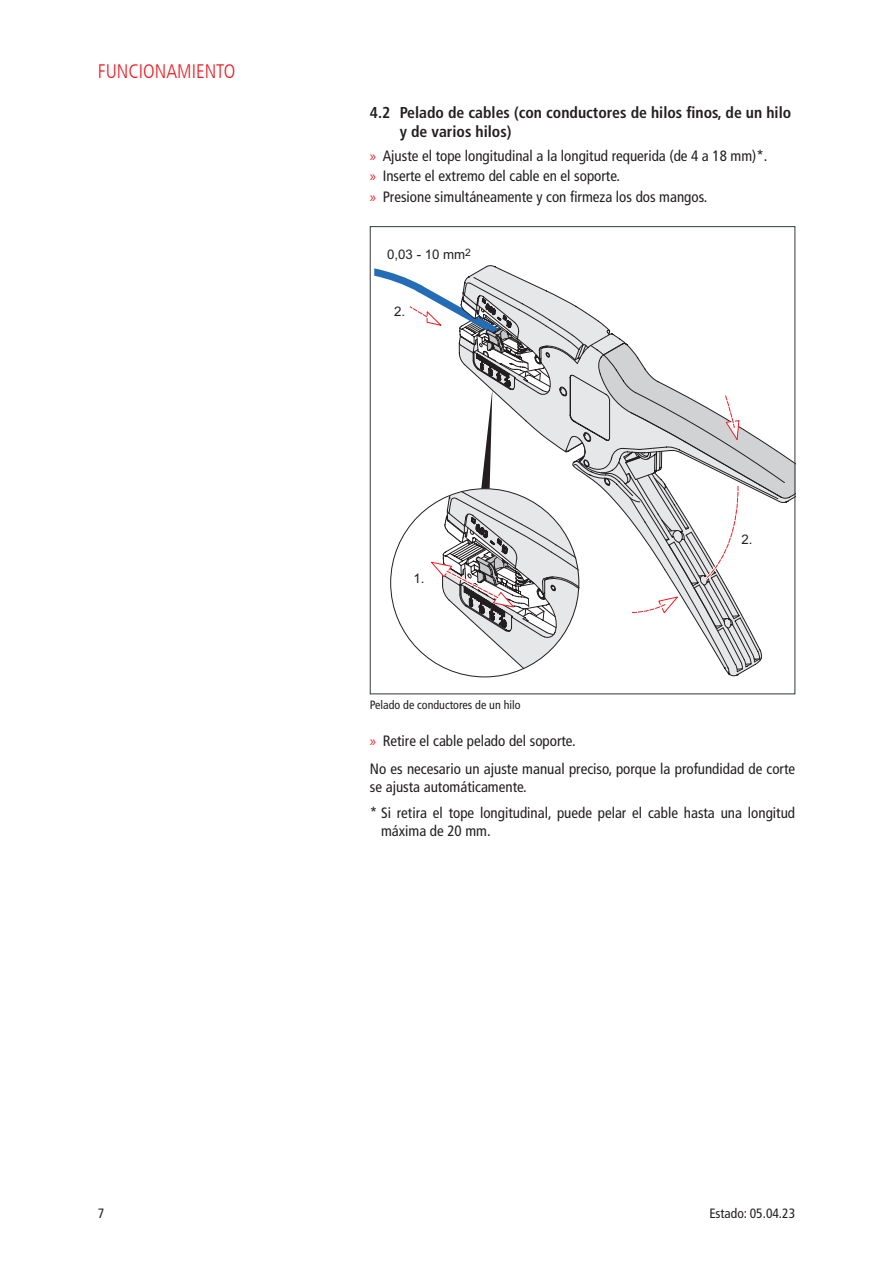
<style>
.page{position:relative;width:893px;height:1263px;background:#fff}
.page>*{position:absolute;margin:0;border:0;box-sizing:border-box;transform-origin:0 0}
.t1{font:300 condensed 19.5px "Frutiger LT Com";color:#ee1d23}
.t2{font:700 condensed 15.75px/18.8px "Frutiger LT Com";color:#231f20}
.t3{font:condensed 15px/20.1px "Frutiger LT Com";color:#231f20}
.t4{font:condensed 13.5px "Frutiger LT Com";color:#231f20}
.t5{font:13.2px "Arial";color:#231f20}
.t6{font:condensed 12px "Frutiger LT Com";color:#231f20}
.s1{font-family:"Myriad Pro";font-stretch:normal;color:#ee1d23}
</style>
<div class="page">
<svg style="left:374px;top:265px;width:419px;height:412px"></svg>
<h1 class="t1" style="left:98px;top:60px;width:30px">FUNCION</h1>
<h1 class="t1" style="left:166px;top:60px;width:35px">AMIENTO</h1>
<p class="t2" style="left:400px;top:103px;width:393px;text-indent:-30px">4.2 Pelado de cables (con conductores de hilos finos, de un hilo y de varios hilos)</p>
<p class="t3" style="left:370px;top:146px;width:399px"><span class="s1">»</span> Ajuste el tope longitudinal a la longitud requerida (de 4 a 18 mm)*. <span class="s1">»</span> Inserte el extremo del cable en el soporte.<br><span class="s1">»</span> Presione simultáneamente y con firmeza los dos mangos.</p>
<p class="t5" style="left:387px;top:245px;width:85px">0,03 - 10 mm<sup>2</sup></p>
<p class="t5" style="left:394px;top:302px;width:13px">2.</p>
<p class="t5" style="left:413px;top:569px;width:13px">1.</p>
<p class="t5" style="left:741px;top:530px;width:13px">2.</p>
<p class="t6" style="left:370px;top:697px;width:152px">Pelado de conductores de un hilo</p>
<p class="t3" style="left:370px;top:726px;width:427px;line-height:28px"><span class="s1">»</span> Retire el cable pelado del soporte.<br>No es necesario un ajuste manual preciso, porque la profundidad de corte</p>
<p class="t3" style="left:370px;top:773px;width:427px;line-height:26.5px">se ajusta automáticamente.<br>* Si retira el tope longitudinal, puede pelar el cable hasta una longitud</p>
<p class="t3" style="left:381px;top:821px;width:111px">máxima de 20 mm.</p>
<p class="t4" style="left:98px;top:1205px;width:8px">7</p>
<p class="t4" style="left:709px;top:1205px;width:87px">Estado: 05.04.23</p>
</div>
